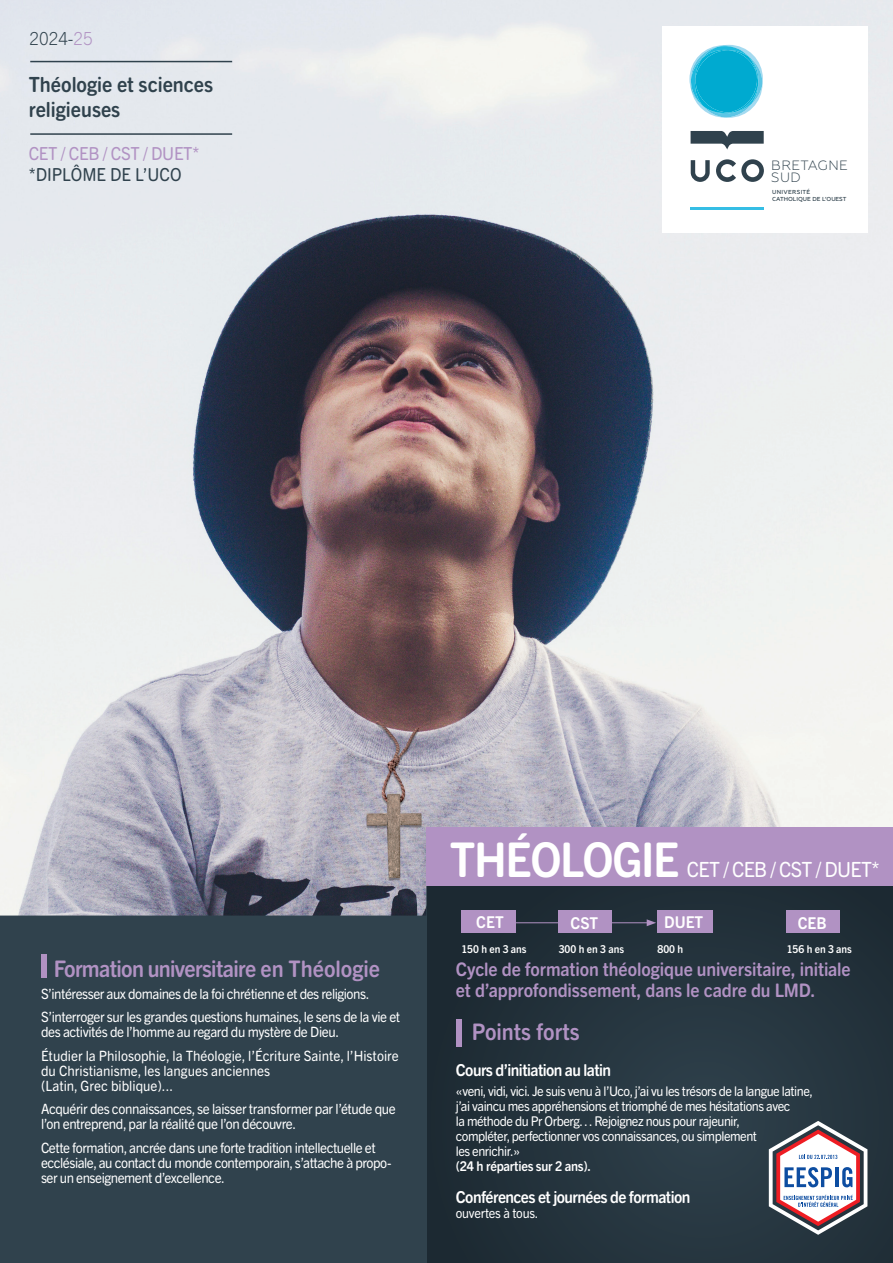
<style>
.page{position:relative;width:893px;height:1263px;background:#fff}
.page>*{position:absolute;margin:0;border:0;box-sizing:border-box;transform-origin:0 0}
.t1{font:700 48px "Trade Gothic Next SR Pro";letter-spacing:-.03em;color:#fff;scale:.94 1}
.t2{font:700 22.95px "Trade Gothic Next SR Pro";letter-spacing:-.03em;color:#b192c3;scale:.94 1}
.t3{font:700 22.95px "Trade Gothic Next SR Pro";color:#b192c3;scale:.94 1}
.t4{font:700 21px/25.2px "Trade Gothic Next SR Pro";color:#30424d;scale:.94 1}
.t5{font:21px "Trade Gothic Next SR Pro";letter-spacing:-.035em;color:#fff;scale:.94 1}
.t6{font:700 18.75px/21px "Trade Gothic Next SR Pro";letter-spacing:-.005em;color:#b192c3;scale:.94 1}
.t7{font:18px "Trade Gothic Next SR Pro";letter-spacing:-.02em;color:#b192c3;scale:.94 1}
.t8{font:18px "Trade Gothic Next SR Pro";color:#30424d;scale:.94 1}
.t9{font:300 18px "Trade Gothic Next LT Pro";color:#30424d;scale:.94 1}
.t10{font:700 16.5px "Trade Gothic Next SR Pro";letter-spacing:-.035em;color:#fff;scale:.94 1}
.t11{font:700 16.35px "Trade Gothic Next SR Pro";color:#fff;scale:.94 1}
.t12{font:14.25px/15px "Trade Gothic Next SR Pro";letter-spacing:-.03em;color:#fff;scale:.94 1}
.t13{font:14.25px/23.5px "Trade Gothic Next SR Pro";color:#fff;scale:.94 1}
.t14{font:13.5px/15px "Trade Gothic Next SR Pro";letter-spacing:-.035em;color:#fff;scale:.94 1}
.t15{font:700 13.5px "Trade Gothic Next SR Pro";letter-spacing:-.02em;color:#fff;scale:.94 1}
.t16{font:300 13.5px/12.5px "Geometria";letter-spacing:.025em;color:#30424d}
.t17{font:700 10.95px "Trade Gothic Next SR Pro";color:#fff;scale:.94 1}
.t18{font:500 5.85px/6.9px "Geometria";color:#30424d}
.s1{color:#b192c3}
</style>
<div class="page">
<div style="left:0;top:884px;width:893px;height:379px;background:#30424d"></div>
<div style="left:427px;top:885px;width:466px;height:378px;background:#24333d"></div>
<img style="left:0;top:0;width:893px;height:915px">
<div style="left:427px;top:827px;width:466px;height:58px;background:#b192c3"></div>
<div style="left:662px;top:27px;width:205px;height:206px;background:#fff"></div>
<svg style="left:691px;top:160px;width:19px;height:22px"></svg>
<svg style="left:716px;top:159px;width:48px;height:23px"></svg>
<svg style="left:691px;top:131px;width:73px;height:19px"></svg>
<hr style="left:690px;top:207px;width:74px;height:3px;background:#35bee5">
<svg style="left:689px;top:45px;width:74px;height:73px"></svg>
<div style="left:41px;top:954px;width:6px;height:24px;background:#b192c3"></div>
<hr style="left:30px;top:61px;width:202px;height:1px;background:#30424d">
<hr style="left:30px;top:133px;width:202px;height:2px;background:#30424d">
<div style="left:456px;top:1019px;width:6px;height:27px;background:#b192c3"></div>
<div style="left:657px;top:910px;width:55px;height:23px;background:#b192c3"></div>
<div style="left:786px;top:911px;width:54px;height:22px;background:#b192c3"></div>
<div style="left:462px;top:910px;width:54px;height:23px;background:#b192c3"></div>
<hr style="left:510px;top:922px;width:139px;height:1px;background:#b192c3">
<svg style="left:647px;top:919px;width:9px;height:7px"></svg>
<div style="left:558px;top:910px;width:54px;height:23px;background:#b192c3"></div>
<svg style="left:769px;top:1121px;width:98px;height:114px"></svg>
<p class="t9" style="left:30px;top:26px;width:69px">2024-<span class="s1">25</span></p>
<h3 class="t4" style="left:29px;top:70px;width:198px">Théologie et sciences religieuses</h3>
<p class="t7" style="left:29px;top:141px;width:183px">CET / CEB / CST / DUET*</p>
<p class="t8" style="left:29px;top:162px;width:164px">*DIPLÔME DE L’UCO</p>
<p class="t16" style="left:771px;top:159px;width:78px">BRETAGNE<br>SUD</p>
<p class="t18" style="left:772px;top:189px;width:76px">UNIVERSITÉ<br>CATHOLIQUE DE L’OUEST</p>
<h2 class="t2" style="left:54px;top:952px;width:349px">Formation universitaire en Théologie</h2>
<p class="t12" style="left:41px;top:980px;width:384px;line-height:23.5px">S’intéresser aux domaines de la foi chrétienne et des religions.<br>S’interroger sur les grandes questions humaines, le sens de la vie et</p>
<p class="t13" style="left:41px;top:1019px;width:382px">des activités de l’homme au regard du mystère de Dieu.<br>Étudier la Philosophie, la Théologie, l’Écriture Sainte, l’Histoire</p>
<p class="t13" style="left:41px;top:1062px;width:245px;line-height:15px">du Christianisme, les langues anciennes (Latin, Grec biblique)...</p>
<p class="t12" style="left:41px;top:1100px;width:379px">Acquérir des connaissances, se laisser transformer par l’étude que l’on entreprend, par la réalité que l’on découvre.</p>
<p class="t12" style="left:41px;top:1139px;width:374px">Cette formation, ancrée dans une forte tradition intellectuelle et ecclésiale, au contact du monde contemporain, s’attache à propo&shy;ser un enseignement d’excellence.</p>
<h1 class="t1" style="left:450px;top:827px;width:246px">THÉOLOGIE</h1>
<h3 class="t5" style="left:687px;top:855px;width:206px">CET / CEB / CST / DUET*</h3>
<p class="t11" style="left:476px;top:911px;width:31px">CET</p>
<p class="t17" style="left:461px;top:942px;width:71px">150 h en 3 ans</p>
<p class="t11" style="left:571px;top:912px;width:31px">CST</p>
<p class="t17" style="left:559px;top:941px;width:71px">300 h en 3 ans</p>
<p class="t11" style="left:664px;top:911px;width:43px">DUET</p>
<p class="t17" style="left:657px;top:941px;width:29px">800 h</p>
<p class="t17" style="left:787px;top:942px;width:71px">156 h en 3 ans</p>
<p class="t11" style="left:798px;top:911px;width:32px">CEB</p>
<h3 class="t6" style="left:456px;top:957px;width:422px">Cycle de formation théologique universitaire, initiale et d’approfondissement, dans le cadre du LMD.</h3>
<h2 class="t3" style="left:472px;top:1016px;width:116px">Points forts</h2>
<p class="t10" style="left:456px;top:1059px;width:167px">Cours d’initiation au latin</p>
<p class="t14" style="left:456px;top:1082px;width:382px">«veni, vidi, vici. Je suis venu à l’Uco, j’ai vu les trésors de la langue latine, j’ai vaincu mes appréhensions et triomphé de mes hésitations avec<br>la méthode du Pr Orberg… Rejoignez nous pour rajeunir,<br>compléter, perfectionner vos connaissances, ou simplement<br>les enrichir.»</p>
<p class="t15" style="left:456px;top:1156px;width:145px">(24 h réparties sur 2 ans).</p>
<p class="t10" style="left:456px;top:1185px;width:251px">Conférences et journées de formation</p>
<p class="t14" style="left:456px;top:1204px;width:89px">ouvertes à tous.</p>
</div>
